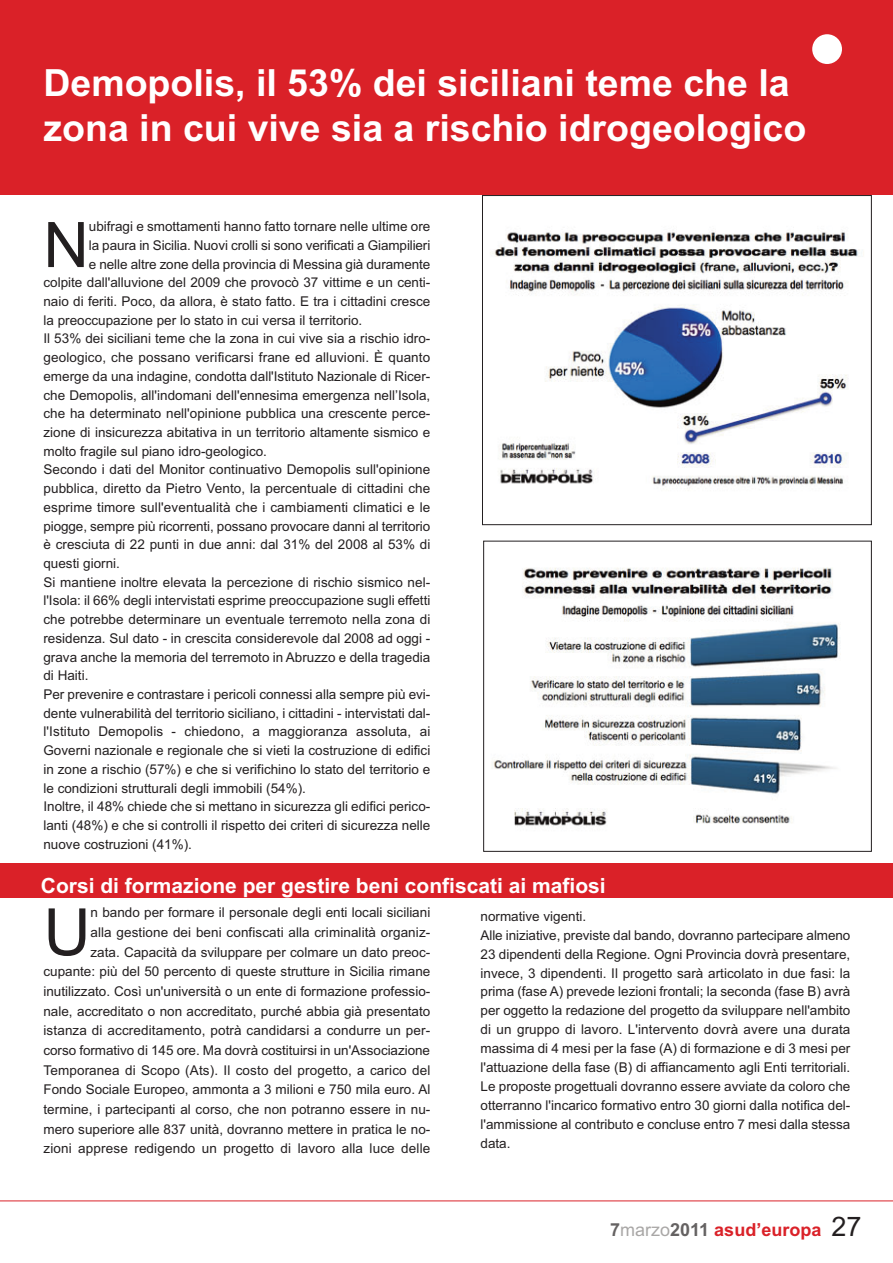
<style>
.page{position:relative;width:893px;height:1263px;background:#fff}
.page>*{position:absolute;margin:0;border:0;box-sizing:border-box;transform-origin:0 0}
.t1{font:65.4px "Arial";color:#231f20}
.t2{font:62.85px "Arial";color:#231f20}
.t3{font:700 37.5px/45px "Arial";color:#fff}
.t4{font:700 21px "Arial";color:#fff}
.t5{font:700 18px "Arial";color:#da2128}
.t6{font:13.5px/19.6px "Arial";color:#231f20;text-align:right}
.s1{color:#656262}
.s2{font-weight:400;color:#a9a7a6}
.s3{font-weight:400;font-size:27px;color:#231f20}
</style>
<div class="page">
<div style="left:0;top:0;width:892px;height:194px;background:#da2128"></div>
<hr style="left:0;top:1201px;width:892px;height:1px;background:#da2128">
<div style="left:812px;top:34px;width:30px;height:30px;background:#fff;border-radius:50%"></div>
<div style="left:0;top:863px;width:892px;height:34px;background:#da2128"></div>
<img style="left:490px;top:232px;width:370px;height:254px">
<div style="left:482px;top:195px;width:389px;height:330px;border:1px solid #231f20"></div>
<img style="left:491px;top:567px;width:349px;height:259px">
<div style="left:483px;top:541px;width:388px;height:311px;border:1px solid #231f20"></div>
<h3 class="t3" style="left:43px;top:64px;width:764px">Demopolis, il 53% dei siciliani teme che la zona in cui vive sia a rischio idrogeologico</h3>
<h2 class="t2" style="left:43px;top:222px;width:47px">N</h2>
<p class="t6" style="left:89px;top:218px;width:343px">ubifragi e smottamenti hanno fatto tornare nelle ultime ore</p>
<p class="t6" style="left:89px;top:237px;width:343px">la paura in Sicilia. Nuovi crolli si sono verificati a Giampilieri</p>
<p class="t6" style="left:89px;top:255px;width:343px">e nelle altre zone della provincia di Messina già duramente</p>
<p class="t6" style="left:43px;top:274px;width:388px">colpite dall'alluvione del 2009 che provocò 37 vittime e un centi-</p>
<p class="t6" style="left:43px;top:293px;width:388px">naio di feriti. Poco, da allora, è stato fatto. E tra i cittadini cresce</p>
<p class="t6" style="left:43px;top:311px;width:320px">la preoccupazione per lo stato in cui versa il territorio.</p>
<p class="t6" style="left:43px;top:330px;width:388px">Il 53% dei siciliani teme che la zona in cui vive sia a rischio idro-</p>
<p class="t6" style="left:43px;top:349px;width:388px">geologico, che possano verificarsi frane ed alluvioni. È quanto</p>
<p class="t6" style="left:43px;top:368px;width:388px">emerge da una indagine, condotta dall'Istituto Nazionale di Ricer-</p>
<p class="t6" style="left:43px;top:386px;width:388px">che Demopolis, all'indomani dell'ennesima emergenza nell’Isola,</p>
<p class="t6" style="left:43px;top:405px;width:388px">che ha determinato nell'opinione pubblica una crescente perce-</p>
<p class="t6" style="left:43px;top:424px;width:388px">zione di insicurezza abitativa in un territorio altamente sismico e</p>
<p class="t6" style="left:43px;top:442px;width:225px">molto fragile sul piano idro-geologico.</p>
<p class="t6" style="left:43px;top:461px;width:388px">Secondo i dati del Monitor continuativo Demopolis sull'opinione</p>
<p class="t6" style="left:43px;top:480px;width:388px">pubblica, diretto da Pietro Vento, la percentuale di cittadini che</p>
<p class="t6" style="left:43px;top:499px;width:388px">esprime timore sull'eventualità che i cambiamenti climatici e le</p>
<p class="t6" style="left:43px;top:517px;width:388px">piogge, sempre più ricorrenti, possano provocare danni al territorio</p>
<p class="t6" style="left:43px;top:536px;width:388px">è cresciuta di 22 punti in due anni: dal 31% del 2008 al 53% di</p>
<p class="t6" style="left:43px;top:555px;width:78px">questi giorni.</p>
<p class="t6" style="left:43px;top:573px;width:388px">Si mantiene inoltre elevata la percezione di rischio sismico nel-</p>
<p class="t6" style="left:43px;top:592px;width:388px">l'Isola: il 66% degli intervistati esprime preoccupazione sugli effetti</p>
<p class="t6" style="left:43px;top:611px;width:388px">che potrebbe determinare un eventuale terremoto nella zona di</p>
<p class="t6" style="left:43px;top:630px;width:388px">residenza. Sul dato - in crescita considerevole dal 2008 ad oggi -</p>
<p class="t6" style="left:43px;top:648px;width:388px">grava anche la memoria del terremoto in Abruzzo e della tragedia</p>
<p class="t6" style="left:43px;top:667px;width:46px">di Haiti.</p>
<p class="t6" style="left:43px;top:686px;width:388px">Per prevenire e contrastare i pericoli connessi alla sempre più evi-</p>
<p class="t6" style="left:43px;top:704px;width:388px">dente vulnerabilità del territorio siciliano, i cittadini - intervistati dal-</p>
<p class="t6" style="left:43px;top:723px;width:388px">l'Istituto Demopolis - chiedono, a maggioranza assoluta, ai</p>
<p class="t6" style="left:43px;top:742px;width:388px">Governi nazionale e regionale che si vieti la costruzione di edifici</p>
<p class="t6" style="left:43px;top:761px;width:388px">in zone a rischio (57%) e che si verifichino lo stato del territorio e</p>
<p class="t6" style="left:43px;top:779px;width:264px">le condizioni strutturali degli immobili (54%).</p>
<p class="t6" style="left:43px;top:798px;width:388px">Inoltre, il 48% chiede che si mettano in sicurezza gli edifici perico-</p>
<p class="t6" style="left:43px;top:817px;width:388px">lanti (48%) e che si controlli il rispetto dei criteri di sicurezza nelle</p>
<p class="t6" style="left:43px;top:835px;width:150px">nuove costruzioni (41%).</p>
<h3 class="t4" style="left:41px;top:878px;width:566px">Corsi di formazione per gestire beni confiscati ai mafiosi</h3>
<h1 class="t1" style="left:43px;top:908px;width:49px">U</h1>
<p class="t6" style="left:43px;top:904px;width:388px">n bando per formare il personale degli enti locali siciliani<br>alla gestione dei beni confiscati alla criminalità organiz-<br>zata. Capacità da sviluppare per colmare un dato preoc&shy;cupante: più del 50 percento di queste strutture in Sicilia rimane inutilizzato. Così un'università o un ente di formazione professio&shy;nale, accreditato o non accreditato, purché abbia già presentato istanza di accreditamento, potrà candidarsi a condurre un per&shy;corso formativo di 145 ore. Ma dovrà costituirsi in un'Associazione Temporanea di Scopo (Ats). Il costo del progetto, a carico del Fondo Sociale Europeo, ammonta a 3 milioni e 750 mila euro. Al termine, i partecipanti al corso, che non potranno essere in nu&shy;mero superiore alle 837 unità, dovranno mettere in pratica le no&shy;zioni apprese redigendo un progetto di lavoro alla luce delle</p>
<p class="t6" style="left:480px;top:908px;width:371px;line-height:18.9px;text-align:left">normative vigenti.<br>Alle iniziative, previste dal bando, dovranno partecipare almeno 23 dipendenti della Regione. Ogni Provincia dovrà presentare, invece, 3 dipendenti. Il progetto sarà articolato in due fasi: la prima (fase A) prevede lezioni frontali; la seconda (fase B) avrà per oggetto la redazione del progetto da sviluppare nell'ambito di un gruppo di lavoro. L'intervento dovrà avere una durata massima di 4 mesi per la fase (A) di formazione e di 3 mesi per l'attuazione della fase (B) di affiancamento agli Enti territoriali.<br>Le proposte progettuali dovranno essere avviate da coloro che otterranno l'incarico formativo entro 30 giorni dalla notifica del&shy;l'ammissione al contributo e concluse entro 7 mesi dalla stessa data.</p>
<h3 class="t5" style="left:610px;top:1223px;width:253px"><span class="s1">7</span><span class="s2">marzo</span><span class="s1">2011</span> asud’europa <span class="s3">27</span></h3>
</div>
